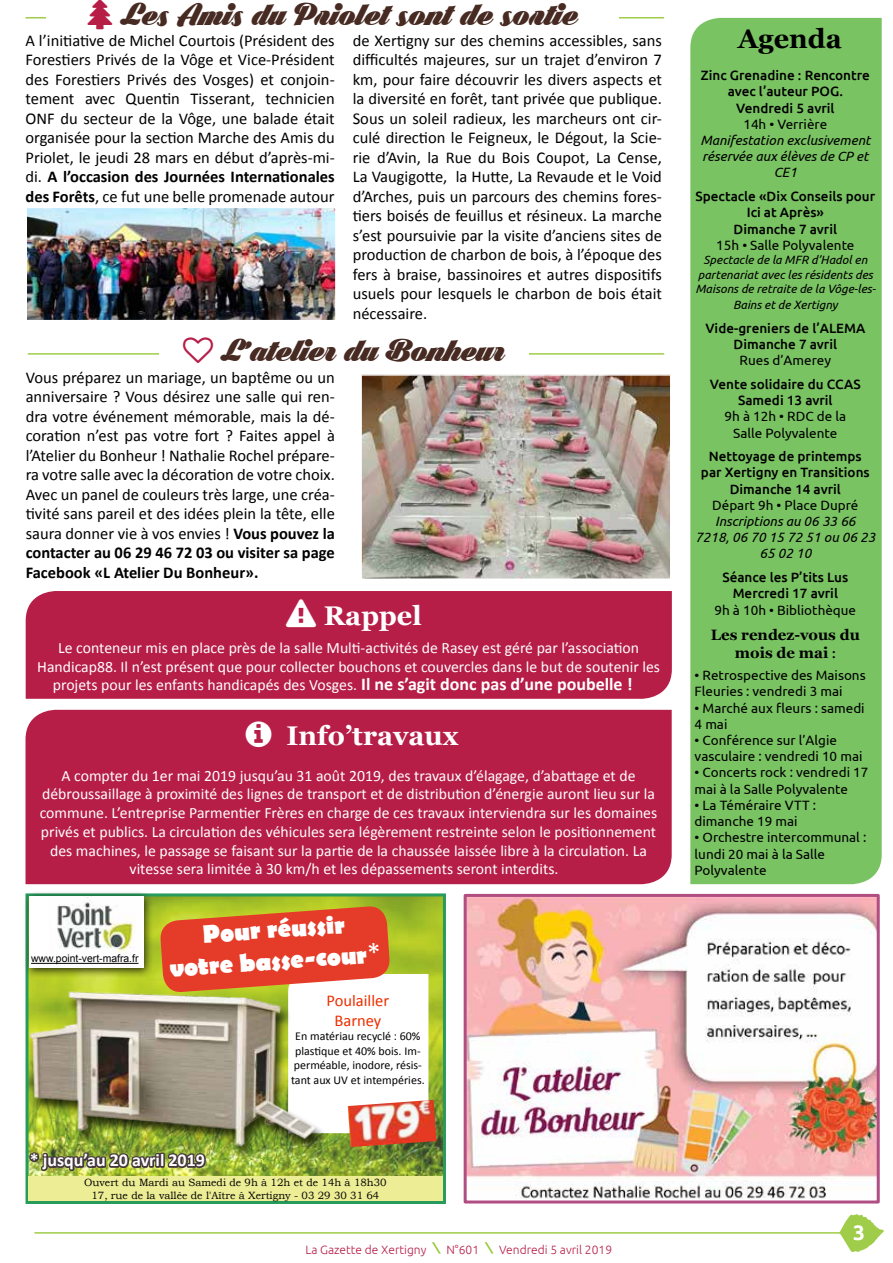
<style>
.page{position:relative;width:893px;height:1263px;background:#fff}
.page>*{position:absolute;margin:0;border:0;box-sizing:border-box;transform-origin:0 0}
.t1{font:34.5px "Black Larch PERSONALUSEONLY";color:#472a22}
.t2{font:700 27px "Georgia";color:#fff}
.t3{font:700 27px "Georgia";color:#000}
.t4{font:700 25.5px/31.5px "Berlin Sans FB";color:#fff;text-align:center}
.t5{font:700 21px "Ubuntu";color:#fff}
.t6{font:700 18px "Calibri";color:#fff}
.t7{font:16.5px/19.5px "Calibri";color:#000;text-align:justify}
.t8{font:16.5px/19.8px "Calibri";color:#ed2e00;text-align:center}
.t9{font:15.75px/18.8px "Calibri";color:#fff;text-align:center}
.t10{font:700 15px/18px "Georgia";color:#000;text-align:center}
.t11{font:13.5px/16.2px "Ubuntu";color:#000}
.t12{font:500 13.5px/16.2px "Ubuntu";color:#000;text-align:center}
.t13{font:italic 13.5px/16.2px "Ubuntu";color:#000;text-align:center}
.t14{font:italic 12px/14.4px "Ubuntu";color:#000;text-align:center}
.t15{font:12px/14.4px "Calibri";color:#000;text-align:center}
.t16{font:300 12px "Ubuntu";color:#b61d47}
.t17{font:10.5px/13.5px "Bookman Old Style";color:#000;text-align:center}
.t18{font:10.5px "Arial";color:#000}
.s1{font-weight:700}
.s2{font-weight:700;font-size:18px}
.s3{font-family:"Calibri";font-weight:400;font-size:28.5px}
.s4{font-family:"Ubuntu";font-weight:500;font-size:13.5px}
</style>
<div class="page">
<svg style="left:432px;top:1242px;width:9px;height:11px"></svg>
<svg style="left:485px;top:1242px;width:8px;height:11px"></svg>
<hr style="left:34px;top:1232px;width:811px;height:1px;background:#a0cd49">
<svg style="left:839px;top:1214px;width:45px;height:38px"></svg>
<div style="left:26px;top:710px;width:646px;height:174px;background:#b61d47"></div>
<div style="left:26px;top:591px;width:646px;height:108px;background:#b61d47"></div>
<div style="left:690px;top:18px;width:192px;height:866px;background:#7ac363"></div>
<hr style="left:26px;top:17px;width:638px;height:2px;background:#a0cd49">
<div style="left:46px;top:0;width:573px;height:33px;background:#fff"></div>
<img style="left:29px;top:210px;width:305px;height:108px">
<div style="left:26px;top:207px;width:311px;height:114px;border:2px solid #fff"></div>
<hr style="left:28px;top:353px;width:636px;height:2px;background:#a0cd49">
<div style="left:159px;top:335px;width:369px;height:32px;background:#fff"></div>
<img style="left:363px;top:377px;width:305px;height:200px">
<div style="left:360px;top:374px;width:311px;height:206px;border:2px solid #fff"></div>
<img style="left:468px;top:898px;width:408px;height:301px">
<div style="left:464px;top:894px;width:416px;height:309px;border:3px solid #b04d82"></div>
<img style="left:154px;top:897px;width:288px;height:280px">
<div style="left:26px;top:893px;width:420px;height:311px;border:3px solid #008a3f"></div>
<div style="left:23px;top:890px;width:131px;height:88px;background:#000;opacity:.75"></div>
<div style="left:29px;top:896px;width:114px;height:72px;background:#fff"></div>
<div style="left:28px;top:1177px;width:415px;height:24px;background:#eced94"></div>
<img style="left:23px;top:971px;width:4px;height:177px">
<img style="left:433px;top:1100px;width:3px;height:47px">
<img style="left:27px;top:905px;width:406px;height:293px">
<svg style="left:246px;top:722px;width:26px;height:25px"></svg>
<h1 class="t1" style="left:120px;top:-6px;width:459px">Les Amis du Priolet sont de sortie</h1>
<p class="t7" style="left:26px;top:30px;width:311px">A l’initiative de Michel Courtois (Président des Forestiers Privés de la Vôge et Vice-Président des Forestiers Privés des Vosges) et conjoin&shy;tement avec Quentin Tisserant, technicien ONF du secteur de la Vôge, une balade était organisée pour la section Marche des Amis du Priolet, le jeudi 28 mars en début d’après-mi&shy;di. <span class="s1">A l’occasion des Journées Internationales des Forêts</span>, ce fut une belle promenade autour</p>
<p class="t7" style="left:353px;top:30px;width:311px">de Xertigny sur des chemins accessibles, sans difficultés majeures, sur un trajet d’environ 7 km, pour faire découvrir les divers aspects et la diversité en forêt, tant privée que publique.<br>Sous un soleil radieux, les marcheurs ont cir&shy;culé direction le Feigneux, le Dégout, la Scie&shy;rie d’Avin, la Rue du Bois Coupot, La Cense, La Vaugigotte, la Hutte, La Revaude et le Void d’Arches, puis un parcours des chemins fores&shy;tiers boisés de feuillus et résineux. La marche s’est poursuivie par la visite d’anciens sites de production de charbon de bois, à l’époque des fers à braise, bassinoires et autres dispositifs usuels pour lesquels le charbon de bois était nécessaire.</p>
<h1 class="t1" style="left:221px;top:331px;width:286px">L’atelier du Bonheur</h1>
<p class="t7" style="left:26px;top:368px;width:311px">Vous préparez un mariage, un baptême ou un anniversaire ? Vous désirez une salle qui ren&shy;dra votre événement mémorable, mais la dé&shy;coration n’est pas votre fort ? Faites appel à l’Atelier du Bonheur ! Nathalie Rochel prépare&shy;ra votre salle avec la décoration de votre choix.<br>Avec un panel de couleurs très large, une créa&shy;tivité sans pareil et des idées plein la tête, elle saura donner vie à vos envies ! <span class="s1">Vous pouvez la contacter au 06 29 46 72 03 ou visiter sa page Facebook «L Atelier Du Bonheur».</span></p>
<h2 class="t2" style="left:286px;top:598px;width:137px">❑ Rappel</h2>
<p class="t9" style="left:58px;top:638px;width:582px">Le conteneur mis en place près de la salle Multi-activités de Rasey est géré par l’association</p>
<p class="t9" style="left:37px;top:657px;width:624px">Handicap88. Il n’est présent que pour collecter bouchons et couvercles dans le but de soutenir les</p>
<p class="t9" style="left:53px;top:676px;width:581px">projets pour les enfants handicapés des Vosges. <span class="s2">Il ne s’agit donc pas d’une poubelle !</span></p>
<h2 class="t2" style="left:287px;top:719px;width:174px">Info’travaux</h2>
<p class="t9" style="left:40px;top:766px;width:619px">A compter du 1er mai 2019 jusqu’au 31 août 2019, des travaux d’élagage, d’abattage et de débroussaillage à proximité des lignes de transport et de distribution d’énergie auront lieu sur la commune. L’entreprise Parmentier Frères en charge de ces travaux interviendra sur les domaines privés et publics. La circulation des véhicules sera légèrement restreinte selon le positionnement des machines, le passage se faisant sur la partie de la chaussée laissée libre à la circulation. La vitesse sera limitée à 30 km/h et les dépassements seront interdits.</p>
<p class="t18" style="left:31px;top:952px;width:109px">www.point-vert-mafra.fr</p>
<h3 class="t4" style="left:167px;top:922px;width:213px;rotate:-4deg">Pour réussir votre basse-cour<span class="s3">*</span></h3>
<p class="t8" style="left:327px;top:991px;width:64px">Poulailler<br>Barney</p>
<p class="t15" style="left:291px;top:1029px;width:135px">En matériau recyclé : 60% plastique et 40% bois. Im&shy;perméable, inodore, résis&shy;tant aux UV et intempéries.</p>
<p class="t6" style="left:30px;top:1149px;width:177px">* jusqu’au 20 avril 2019</p>
<p class="t17" style="left:84px;top:1175px;width:304px">Ouvert du Mardi au Samedi de 9h à 12h et de 14h à 18h30<br>17, rue de la vallée de l'Aître à Xertigny - 03 29 30 31 64</p>
<p class="t16" style="left:305px;top:1242px;width:123px">La Gazette de Xertigny</p>
<p class="t16" style="left:446px;top:1242px;width:34px">N°601</p>
<p class="t16" style="left:499px;top:1242px;width:114px">Vendredi 5 avril 2019</p>
<h2 class="t3" style="left:738px;top:21px;width:106px">Agenda</h2>
<p class="t12" style="left:701px;top:67px;width:171px">Zinc Grenadine : Rencontre avec l’auteur POG.<br>Vendredi 5 avril</p>
<p class="t11" style="left:743px;top:115px;width:85px">14h • Verrière</p>
<p class="t13" style="left:700px;top:132px;width:172px">Manifestation exclusivement réservée aux élèves de CP et<br>CE1</p>
<p class="t12" style="left:696px;top:188px;width:181px">Spectacle «Dix Conseils pour<br>Ici at Après»<br>Dimanche 7 avril</p>
<p class="t11" style="left:716px;top:236px;width:140px">15h • Salle Polyvalente</p>
<p class="t14" style="left:695px;top:252px;width:182px">Spectacle de la MFR d’Hadol en partenariat avec les résidents des<br>Maisons de retraite de la Vôge-les-</p>
<p class="t14" style="left:733px;top:297px;width:106px">Bains et de Xertigny</p>
<p class="t12" style="left:705px;top:319px;width:161px">Vide-greniers de l’ALEMA<br>Dimanche 7 avril</p>
<p class="t11" style="left:739px;top:352px;width:93px">Rues d’Amerey</p>
<p class="t12" style="left:710px;top:376px;width:152px">Vente solidaire du CCAS<br>Samedi 13 avril</p>
<p class="t11" style="left:724px;top:408px;width:123px;text-align:center">9h à 12h • RDC de la<br>Salle Polyvalente</p>
<p class="t12" style="left:701px;top:448px;width:170px">Nettoyage de printemps par Xertigny en Transitions<br>Dimanche 14 avril</p>
<p class="t11" style="left:712px;top:496px;width:148px">Départ 9h • Place Dupré</p>
<p class="t13" style="left:695px;top:513px;width:182px">Inscriptions au 06 33 66<br>7218, 06 70 15 72 51 ou 06 23<br>65 02 10</p>
<p class="t12" style="left:722px;top:569px;width:127px">Séance les P’tits Lus<br>Mercredi 17 avril</p>
<p class="t11" style="left:714px;top:601px;width:143px">9h à 10h • Bibliothèque</p>
<p class="t10" style="left:711px;top:626px;width:150px">Les rendez-vous du mois de mai <span class="s4">:</span></p>
<p class="t11" style="left:695px;top:667px;width:173px">• Retrospective des Maisons<br>Fleuries : vendredi 3 mai</p>
<p class="t11" style="left:695px;top:699px;width:172px">• Marché aux fleurs : samedi<br>4 mai</p>
<p class="t11" style="left:695px;top:732px;width:169px">• Conférence sur l’Algie vasculaire : vendredi 10 mai</p>
<p class="t11" style="left:695px;top:764px;width:175px">• Concerts rock : vendredi 17 mai à la Salle Polyvalente</p>
<p class="t11" style="left:695px;top:796px;width:123px">• La Téméraire VTT : dimanche 19 mai</p>
<p class="t11" style="left:695px;top:829px;width:173px">• Orchestre intercommunal : lundi 20 mai à la Salle<br>Polyvalente</p>
<p class="t5" style="left:853px;top:1219px;width:13px">3</p>
</div>
